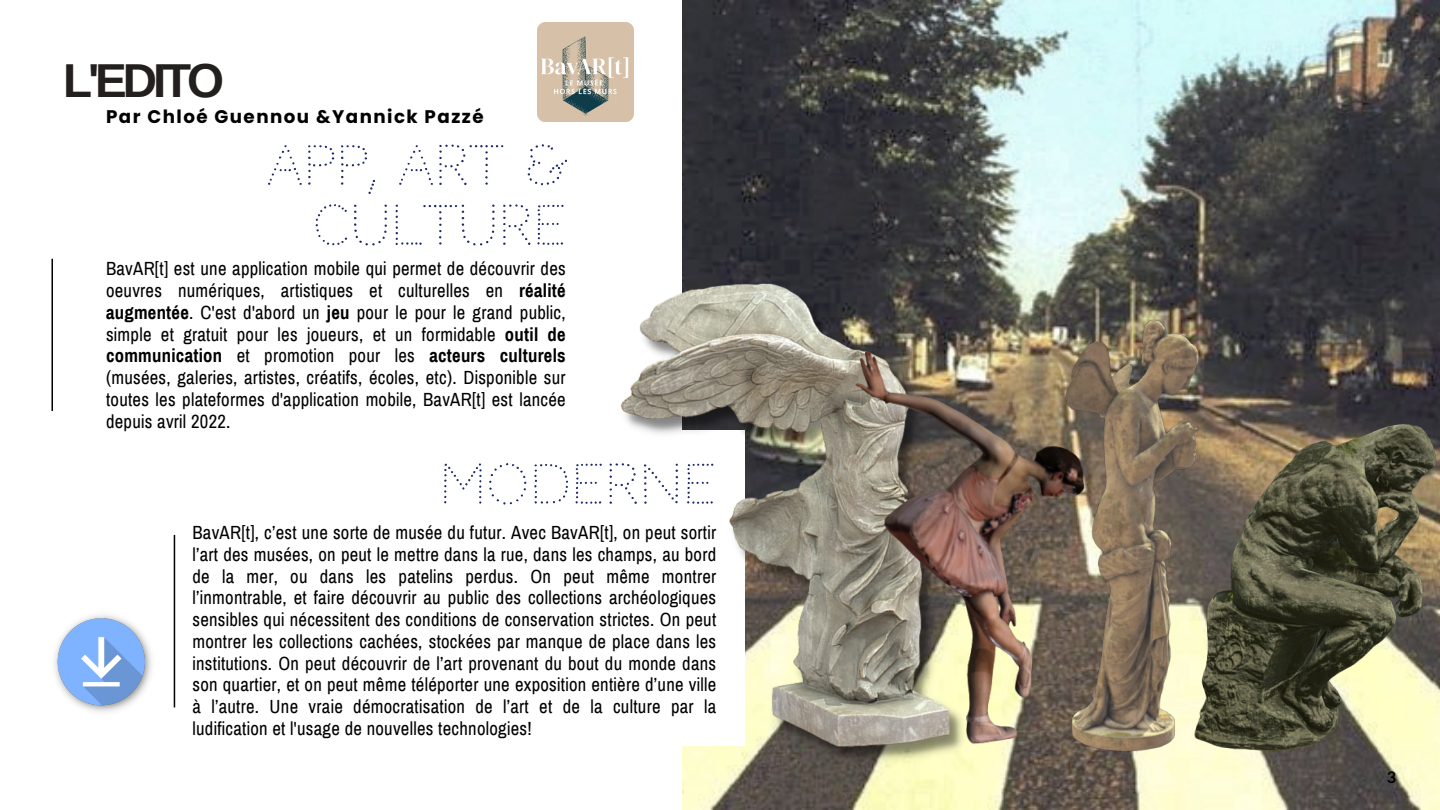
<style>
.page{position:relative;width:1440px;height:810px;background:#fff}
.page>*{position:absolute;margin:0;border:0;box-sizing:border-box;transform-origin:0 0}
.t1{font:53.8px "Codystar";color:#1d2769}
.t2{font:53.6px/59.9px "Codystar";color:#1d2769;text-align:right}
.t3{font:700 47.6px "Arimo";letter-spacing:-.085em;color:#231f1f}
.t4{font:18.6px/21.8px "Archivo Narrow";letter-spacing:.015em;color:#000;text-align:justify}
.t5{font:700 18.3px "Poppins";letter-spacing:.08em;color:#000}
.t6{font:700 16px "Lato";color:#000}
.s1{font-weight:700}
</style>
<div class="page">
<hr style="left:51px;top:259px;width:2px;height:152px;background:#000">
<img style="left:682px;top:0;width:758px;height:810px">
<hr style="left:174px;top:535px;width:1px;height:172px;background:#000">
<img style="left:620px;top:282px;width:347px;height:486px">
<img style="left:839px;top:327px;width:196px;height:430px">
<img style="left:1152px;top:381px;width:288px;height:396px">
<img style="left:1035px;top:290px;width:195px;height:472px">
<img style="left:54px;top:615px;width:98px;height:97px">
<img style="left:538px;top:22px;width:96px;height:99px">
<p class="t3" style="left:63px;top:54px;width:162px">L'EDITO</p>
<p class="t5" style="left:106px;top:104px;width:379px">Par Chloé Guennou &amp;Yannick Pazzé</p>
<p class="t2" style="left:266px;top:136px;width:302px">APP, ART &amp;<br>CULTURE</p>
<p class="t4" style="left:106px;top:258px;width:461px">BavAR[t] est une application mobile qui permet de découvrir des oeuvres numériques, artistiques et culturelles en <span class="s1">réalité augmentée</span>. C'est d'abord un <span class="s1">jeu</span> pour le pour le grand public, simple et gratuit pour les joueurs, et un formidable <span class="s1">outil de communication</span> et promotion pour les <span class="s1">acteurs culturels </span>(musées, galeries, artistes, créatifs, écoles, etc). Disponible sur toutes les plateformes d'application mobile, BavAR[t] est lancée depuis avril 2022.</p>
<p class="t1" style="left:440px;top:453px;width:278px">MODERNE</p>
<p class="t4" style="left:192px;top:522px;width:525px">BavAR[t], c’est une sorte de musée du futur. Avec BavAR[t], on peut sortir l’art des musées, on peut le mettre dans la rue, dans les champs, au bord de la mer, ou dans les patelins perdus. On peut même montrer l’inmontrable, et faire découvrir au public des collections archéologiques sensibles qui nécessitent des conditions de conservation strictes. On peut montrer les collections cachées, stockées par manque de place dans les institutions. On peut découvrir de l’art provenant du bout du monde dans son quartier, et on peut même téléporter une exposition entière d’une ville à l’autre. Une vraie démocratisation de l’art et de la culture par la ludification et l'usage de nouvelles technologies!</p>
<p class="t6" style="left:1387px;top:767px;width:11px">3</p>
</div>
